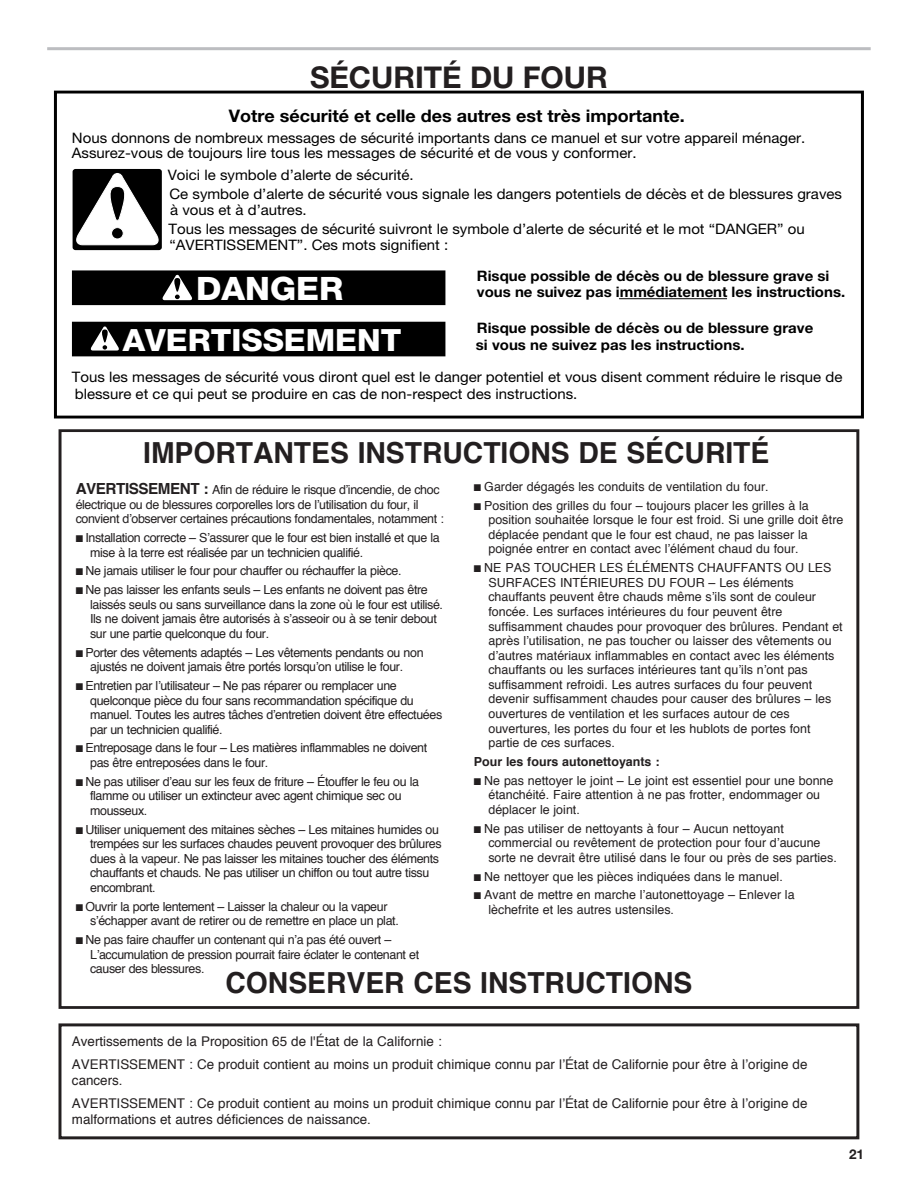
<style>
.page{position:relative;width:918px;height:1188px;background:#fff}
.page>*{position:absolute;margin:0;border:0;box-sizing:border-box;transform-origin:0 0}
.t1{font:800 32.25px "Helvetica Neue";color:#fff;scale:1.04 1}
.t2{font:800 30.75px "Helvetica Neue";color:#fff;scale:1.04 1}
.Heading_1{font:700 30px "Helvetica Neue";color:#231f20}
.t3{font:700 28.95px "Helvetica";color:#231f20}
.t4{font:700 17.4px "Helvetica Neue";color:#000;scale:1.04 1}
.t5{font:14.4px/16.4px "Helvetica Neue";color:#000;scale:1.04 1}
.t6{font:700 14.4px/17.5px "Helvetica Neue";color:#000;scale:1.04 1}
.t7{font:700 13.5px "Helvetica Neue";color:#231f20}
.t8{font:13.35px/23.1px "Helvetica";color:#231f20}
.t9{font:12.45px/14.5px "Helvetica";letter-spacing:-.03em;color:#231f20}
.t10{font:12.45px/14.5px "Helvetica";color:#231f20}
.t11{font:700 12.45px "Helvetica";color:#231f20}
.s1{font-weight:700;font-size:15.3px}
</style>
<div class="page">
<hr style="left:47px;top:47px;width:824px;height:3px;background:#bcbdc0">
<hr style="left:619px;top:298px;width:108px;height:1px;background:#000">
<div style="left:54px;top:91px;width:810px;height:328px;border:3px solid #000"></div>
<div style="left:72px;top:270px;width:373px;height:35px;background:#000"></div>
<div style="left:72px;top:321px;width:373px;height:36px;background:#000"></div>
<div style="left:73px;top:169px;width:89px;height:81px;border:3px solid #000;border-radius:2px"></div>
<svg style="left:74px;top:173px;width:87px;height:72px"></svg>
<svg style="left:162px;top:274px;width:30px;height:27px"></svg>
<svg style="left:90px;top:326px;width:29px;height:25px"></svg>
<div style="left:59px;top:429px;width:800px;height:580px;border:3px solid #231f20"></div>
<div style="left:59px;top:1023px;width:800px;height:116px;border:3px solid #231f20"></div>
<h1 class="Heading_1" style="left:310px;top:59px;width:299px">SÉCURITÉ DU FOUR</h1>
<p class="t4" style="left:229px;top:105px;width:440px">Votre sécurité et celle des autres est très importante.</p>
<p class="t5" style="left:72px;top:130px;width:707px">Nous donnons de nombreux messages de sécurité importants dans ce manuel et sur votre appareil ménager.</p>
<p class="t5" style="left:72px;top:145px;width:545px">Assurez-vous de toujours lire tous les messages de sécurité et de vous y conformer.</p>
<p class="t5" style="left:168px;top:166px;width:238px">Voici le symbole d’alerte de sécurité.</p>
<p class="t5" style="left:169px;top:186px;width:648px">Ce symbole d’alerte de sécurité vous signale les dangers potentiels de décès et de blessures graves</p>
<p class="t5" style="left:168px;top:221px;width:613px">Tous les messages de sécurité suivront le symbole d’alerte de sécurité et le mot “DANGER” ou “AVERTISSEMENT”. Ces mots signifient :</p>
<p class="t1" style="left:196px;top:269px;width:143px">DANGER</p>
<p class="t2" style="left:123px;top:321px;width:269px">AVERTISSEMENT</p>
<p class="t5" style="left:170px;top:202px;width:133px">à vous et à d’autres.</p>
<p class="t6" style="left:477px;top:267px;width:340px">Risque possible de décès ou de blessure grave si</p>
<p class="t6" style="left:476px;top:318px;width:326px">Risque possible de décès ou de blessure grave si vous ne suivez pas les instructions.</p>
<p class="t5" style="left:72px;top:369px;width:742px">Tous les messages de sécurité vous diront quel est le danger potentiel et vous disent comment réduire le risque de</p>
<p class="t6" style="left:477px;top:283px;width:356px">vous ne suivez pas immédiatement les instructions.</p>
<p class="t5" style="left:75px;top:386px;width:485px">blessure et ce qui peut se produire en cas de non-respect des instructions.</p>
<p class="t3" style="left:143px;top:433px;width:628px">IMPORTANTES INSTRUCTIONS DE SÉCURITÉ</p>
<p class="t9" style="left:76px;top:483px;width:370px"><span class="s1">AVERTISSEMENT :</span> Afin de réduire le risque d’incendie, de choc électrique ou de blessures corporelles lors de l’utilisation du four, il convient d’observer certaines précautions fondamentales, notamment :</p>
<p class="t9" style="left:90px;top:531px;width:351px;text-indent:-14px">■ Installation correcte – S’assurer que le four est bien installé et que la mise à la terre est réalisée par un technicien qualifié.</p>
<p class="t9" style="left:76px;top:564px;width:327px">■ Ne jamais utiliser le four pour chauffer ou réchauffer la pièce.</p>
<p class="t9" style="left:90px;top:583px;width:354px;text-indent:-14px">■ Ne pas laisser les enfants seuls – Les enfants ne doivent pas être laissés seuls ou sans surveillance dans la zone où le four est utilisé.<br>Ils ne doivent jamais être autorisés à s’asseoir ou à se tenir debout sur une partie quelconque du four.</p>
<p class="t9" style="left:76px;top:646px;width:349px;text-align:center">■ Porter des vêtements adaptés – Les vêtements pendants ou non ajustés ne doivent jamais être portés lorsqu’on utilise le four.</p>
<p class="t9" style="left:90px;top:679px;width:354px;text-indent:-14px">■ Entretien par l’utilisateur – Ne pas réparer ou remplacer une quelconque pièce du four sans recommandation spécifique du manuel. Toutes les autres tâches d’entretien doivent être effectuées par un technicien qualifié.</p>
<p class="t9" style="left:90px;top:742px;width:339px;text-indent:-14px">■ Entreposage dans le four – Les matières inflammables ne doivent pas être entreposées dans le four.</p>
<p class="t9" style="left:90px;top:775px;width:330px;text-indent:-14px">■ Ne pas utiliser d’eau sur les feux de friture – Étouffer le feu ou la flamme ou utiliser un extincteur avec agent chimique sec ou mousseux.</p>
<p class="t9" style="left:90px;top:823px;width:353px;text-indent:-14px">■ Utiliser uniquement des mitaines sèches – Les mitaines humides ou trempées sur les surfaces chaudes peuvent provoquer des brûlures dues à la vapeur. Ne pas laisser les mitaines toucher des éléments chauffants et chauds. Ne pas utiliser un chiffon ou tout autre tissu encombrant.</p>
<p class="t9" style="left:90px;top:900px;width:310px;text-indent:-14px">■ Ouvrir la porte lentement – Laisser la chaleur ou la vapeur s’échapper avant de retirer ou de remettre en place un plat.</p>
<p class="t9" style="left:90px;top:933px;width:331px;text-indent:-14px">■ Ne pas faire chauffer un contenant qui n’a pas été ouvert –<br>L’accumulation de pression pourrait faire éclater le contenant et causer des blessures.</p>
<p class="t10" style="left:474px;top:480px;width:296px">■ Garder dégagés les conduits de ventilation du four.</p>
<p class="t10" style="left:488px;top:499px;width:357px;text-indent:-14px">■ Position des grilles du four – toujours placer les grilles à la position souhaitée lorsque le four est froid. Si une grille doit être déplacée pendant que le four est chaud, ne pas laisser la poignée entrer en contact avec l’élément chaud du four.</p>
<p class="t10" style="left:488px;top:561px;width:356px;text-indent:-14px">■ NE PAS TOUCHER LES ÉLÉMENTS CHAUFFANTS OU LES SURFACES INTÉRIEURES DU FOUR – Les éléments chauffants peuvent être chauds même s’ils sont de couleur foncée. Les surfaces intérieures du four peuvent être suffisamment chaudes pour provoquer des brûlures. Pendant et après l’utilisation, ne pas toucher ou laisser des vêtements ou d’autres matériaux inflammables en contact avec les éléments chauffants ou les surfaces intérieures tant qu’ils n’ont pas suffisamment refroidi. Les autres surfaces du four peuvent devenir suffisamment chaudes pour causer des brûlures – les ouvertures de ventilation et les surfaces autour de ces ouvertures, les portes du four et les hublots de portes font partie de ces surfaces.</p>
<p class="t11" style="left:474px;top:753px;width:187px">Pour les fours autonettoyants :</p>
<p class="t10" style="left:488px;top:774px;width:347px;text-indent:-14px">■ Ne pas nettoyer le joint – Le joint est essentiel pour une bonne étanchéité. Faire attention à ne pas frotter, endommager ou déplacer le joint.</p>
<p class="t10" style="left:488px;top:822px;width:350px;text-indent:-14px">■ Ne pas utiliser de nettoyants à four – Aucun nettoyant commercial ou revêtement de protection pour four d’aucune sorte ne devrait être utilisé dans le four ou près de ses parties.</p>
<p class="t10" style="left:474px;top:870px;width:310px">■ Ne nettoyer que les pièces indiquées dans le manuel.</p>
<p class="t10" style="left:488px;top:888px;width:308px;text-indent:-14px">■ Avant de mettre en marche l’autonettoyage – Enlever la lèchefrite et les autres ustensiles.</p>
<p class="t3" style="left:226px;top:963px;width:468px">CONSERVER CES INSTRUCTIONS</p>
<p class="t8" style="left:72px;top:1031px;width:737px">Avertissements de la Proposition 65 de l'État de la Californie :<br>AVERTISSEMENT : Ce produit contient au moins un produit chimique connu par l’État de Californie pour être à l’origine de</p>
<p class="t8" style="left:72px;top:1069px;width:737px">cancers.<br>AVERTISSEMENT : Ce produit contient au moins un produit chimique connu par l’État de Californie pour être à l’origine de</p>
<p class="t8" style="left:72px;top:1108px;width:301px">malformations et autres déficiences de naissance.</p>
<p class="t7" style="left:849px;top:1146px;width:16px">21</p>
</div>
